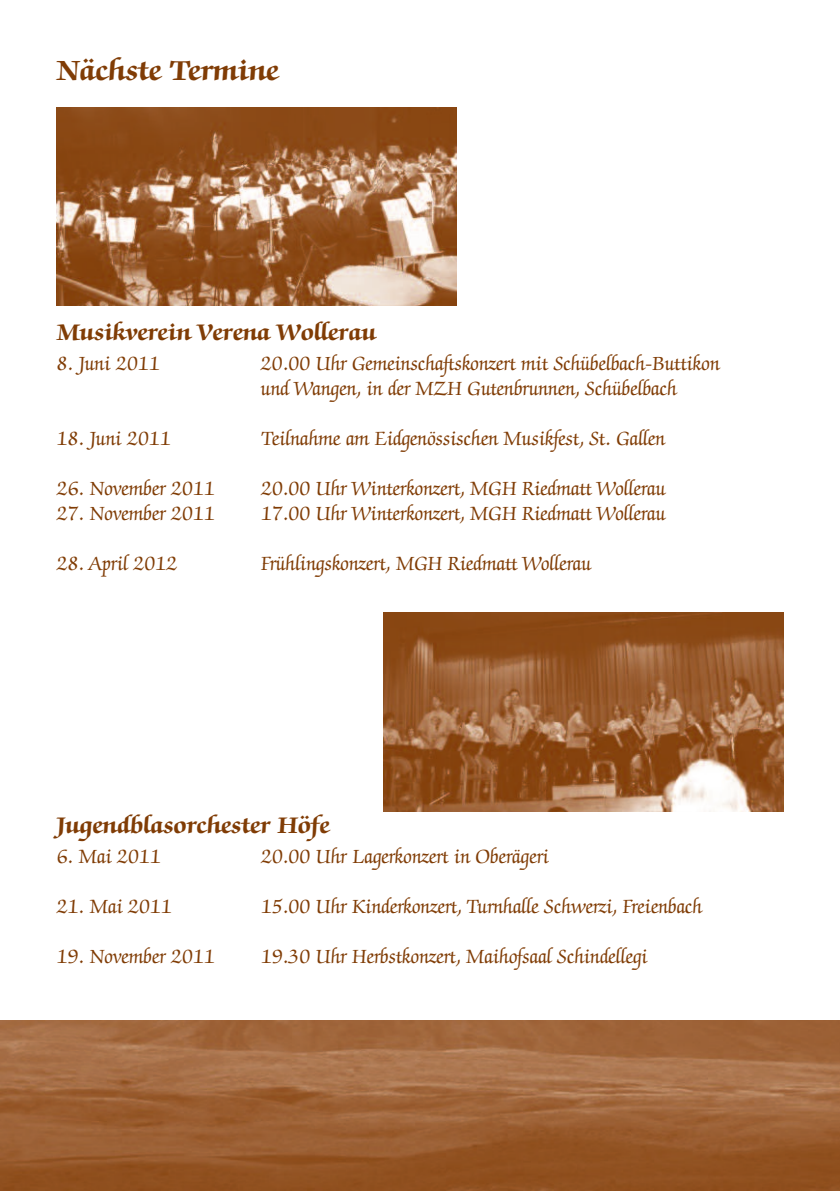
<style>
.page{position:relative;width:840px;height:1191px;background:#fff}
.page>*{position:absolute;margin:0;border:0;box-sizing:border-box;transform-origin:0 0}
.t1{font:700 32px "Zapf Chancery";color:#803c05}
.t2{font:700 26px "Zapf Chancery";color:#803c05}
.t3{font:22px/25px "Zapf Chancery";color:#803c05}
</style>
<div class="page">
<img style="left:0;top:1020px;width:839px;height:171px">
<img style="left:57px;top:107px;width:399px;height:199px">
<img style="left:383px;top:613px;width:399px;height:198px">
<h1 class="t1" style="left:57px;top:57px;width:224px">Nächste Termine</h1>
<p class="t2" style="left:57px;top:321px;width:321px">Musikverein Verena Wollerau</p>
<p class="t3" style="left:57px;top:353px;width:105px">8. Juni 2011</p>
<p class="t3" style="left:261px;top:353px;width:460px">20.00 Uhr Gemeinschaftskonzert mit Schübelbach-Buttikon und Wangen, in der MZH Gutenbrunnen, Schübelbach</p>
<p class="t3" style="left:57px;top:428px;width:116px">18. Juni 2011</p>
<p class="t3" style="left:261px;top:428px;width:405px">Teilnahme am Eidgenössischen Musikfest, St. Gallen</p>
<p class="t3" style="left:57px;top:478px;width:160px">26. November 2011</p>
<p class="t3" style="left:261px;top:478px;width:405px">20.00 Uhr Winterkonzert, MGH Riedmatt Wollerau</p>
<p class="t3" style="left:57px;top:503px;width:160px">27. November 2011</p>
<p class="t3" style="left:261px;top:503px;width:405px">17.00 Uhr Winterkonzert, MGH Riedmatt Wollerau</p>
<p class="t3" style="left:57px;top:553px;width:122px">28. April 2012</p>
<p class="t3" style="left:261px;top:553px;width:331px">Frühlingskonzert, MGH Riedmatt Wollerau</p>
<p class="t2" style="left:57px;top:814px;width:274px">Jugendblasorchester Höfe</p>
<p class="t3" style="left:57px;top:846px;width:106px">6. Mai 2011</p>
<p class="t3" style="left:261px;top:846px;width:289px">20.00 Uhr Lagerkonzert in Oberägeri</p>
<p class="t3" style="left:57px;top:896px;width:117px">21. Mai 2011</p>
<p class="t3" style="left:261px;top:896px;width:442px">15.00 Uhr Kinderkonzert, Turnhalle Schwerzi, Freienbach</p>
<p class="t3" style="left:57px;top:946px;width:160px">19. November 2011</p>
<p class="t3" style="left:261px;top:946px;width:388px">19.30 Uhr Herbstkonzert, Maihofsaal Schindellegi</p>
</div>
